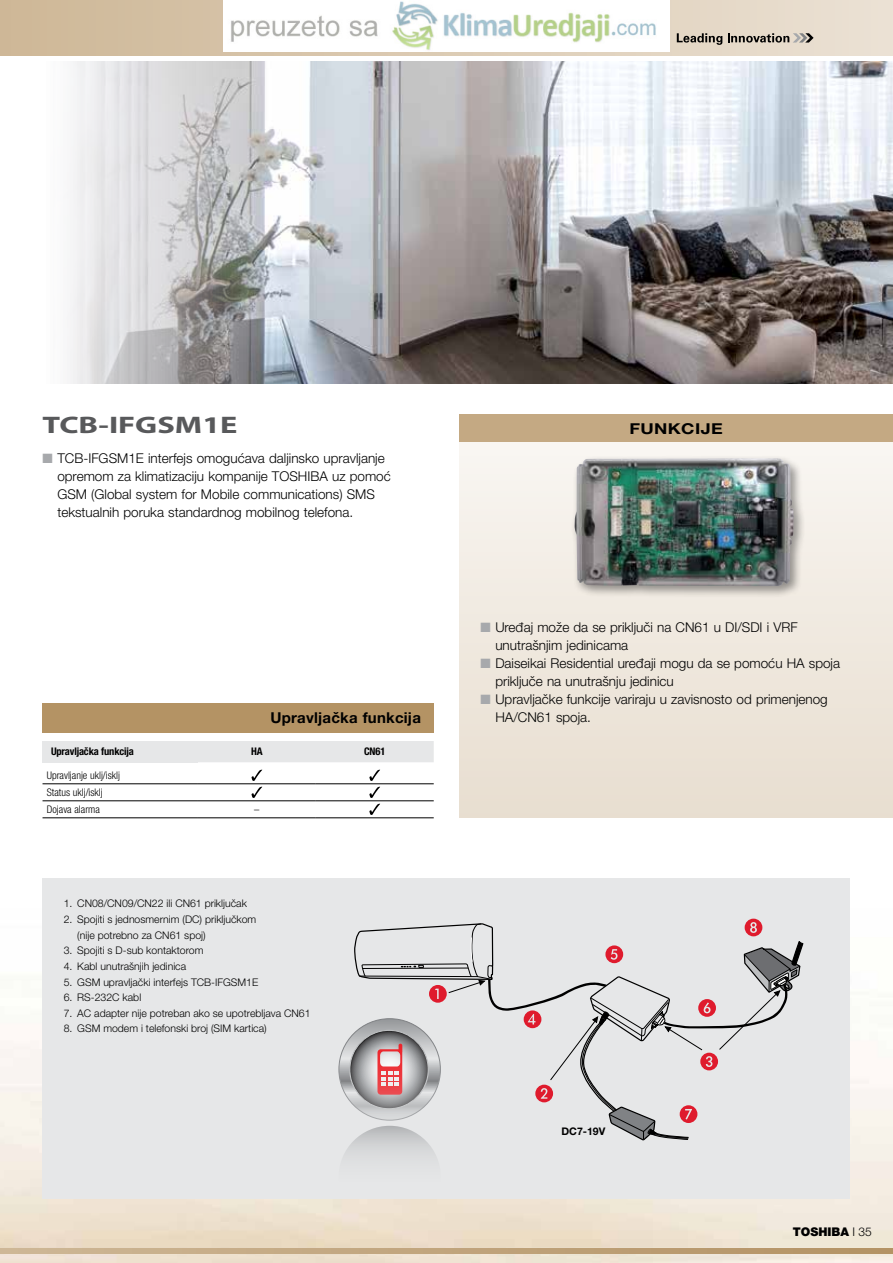
<style>
.page{position:relative;width:893px;height:1263px;background:#fff}
.page>*{position:absolute;margin:0;border:0;box-sizing:border-box;transform-origin:0 0}
.t1{font:700 24px "Myriad Pro";color:#58595b;scale:1.35 1}
.t2{font:700 15px "Helvetica Neue LT Pro";letter-spacing:.015em;color:#000}
.t3{font:700 15px "Helvetica Neue LT Pro";letter-spacing:.015em;color:#000;scale:1.2 1}
.t4{font:300 13.5px/18px "Helvetica Neue LT Pro";color:#000}
.t5{font:900 12px "Helvetica Neue LT Pro";color:#000}
.t6{font:300 10.5px/15.6px "Helvetica Neue LT Pro";color:#000}
.t7{font:300 condensed 10.5px/17px "Helvetica Neue LT Pro";color:#000}
.t8{font:700 condensed 10.5px "Helvetica Neue LT Pro";letter-spacing:-.015em;color:#000}
.t9{font:700 10.5px "Helvetica Neue LT Pro";color:#000}
.s1{color:#a7a9ac}
.s2{font-weight:300}
</style>
<div class="page">
<img style="left:0;top:908px;width:893px;height:355px">
<div style="left:459px;top:442px;width:434px;height:376px;background:linear-gradient(to bottom,#f9f6f2,#e8decf)"></div>
<div style="left:459px;top:415px;width:434px;height:27px;background:#c4a983"></div>
<img style="left:70px;top:62px;width:823px;height:322px">
<div style="left:43px;top:878px;width:807px;height:321px;background:#e6e7e8"></div>
<svg style="left:339px;top:919px;width:464px;height:237px"></svg>
<div style="left:571px;top:454px;width:235px;height:144px;background:#000;opacity:.4"></div>
<img style="left:574px;top:458px;width:220px;height:128px">
<div style="left:43px;top:703px;width:391px;height:30px;background:#b49364"></div>
<div style="left:43px;top:741px;width:155px;height:21px;background:#e6e7e8"></div>
<div style="left:198px;top:741px;width:236px;height:21px;background:#e6e7e8"></div>
<hr style="left:43px;top:783px;width:155px;height:1px;background:#000">
<hr style="left:198px;top:783px;width:118px;height:1px;background:#000">
<hr style="left:316px;top:783px;width:118px;height:1px;background:#000">
<hr style="left:43px;top:800px;width:155px;height:1px;background:#000">
<hr style="left:198px;top:800px;width:118px;height:1px;background:#000">
<hr style="left:316px;top:800px;width:118px;height:1px;background:#000">
<hr style="left:43px;top:817px;width:155px;height:1px;background:#000">
<hr style="left:198px;top:817px;width:118px;height:1px;background:#000">
<hr style="left:316px;top:817px;width:118px;height:1px;background:#000">
<svg style="left:252px;top:770px;width:10px;height:11px"></svg>
<svg style="left:369px;top:770px;width:11px;height:11px"></svg>
<svg style="left:252px;top:787px;width:10px;height:11px"></svg>
<svg style="left:369px;top:787px;width:11px;height:11px"></svg>
<svg style="left:369px;top:804px;width:11px;height:11px"></svg>
<div style="left:0;top:0;width:893px;height:55px;background:linear-gradient(to right,#ceb796,#ebe1d3)"></div>
<svg style="left:0;top:1249px;width:893px;height:4px;background:#c0a47c"></svg>
<svg style="left:677px;top:33px;width:45px;height:12px"></svg>
<svg style="left:728px;top:33px;width:86px;height:10px"></svg>
<img style="left:223px;top:0;width:447px;height:51px">
<h1 class="t1" style="left:43px;top:409px;width:146px">TCB-IFGSM1E</h1>
<p class="t4" style="left:57px;top:449px;width:335px;text-indent:-15px"><span class="s1">■</span> TCB-IFGSM1E interfejs omogućava daljinsko upravljanje opremom za klimatizaciju kompanije TOSHIBA uz pomoć GSM (Global system for Mobile communications) SMS tekstualnih poruka standardnog mobilnog telefona.</p>
<p class="t3" style="left:629px;top:419px;width:79px">FUNKCIJE</p>
<p class="t4" style="left:495px;top:617px;width:304px;text-indent:-15px"><span class="s1">■</span> Uređaj može da se priključi na CN61 u DI/SDI i VRF unutrašnjim jedinicama</p>
<p class="t4" style="left:495px;top:653px;width:346px;text-indent:-15px"><span class="s1">■</span> Daiseikai Residential uređaji mogu da se pomoću HA spoja priključe na unutrašnju jedinicu</p>
<p class="t4" style="left:480px;top:689px;width:349px"><span class="s1">■</span> Upravljačke funkcije variraju u zavisnosto od primenjenog</p>
<p class="t2" style="left:270px;top:709px;width:152px">Upravljačka funkcija</p>
<p class="t4" style="left:495px;top:707px;width:97px">HA/CN61 spoja.</p>
<p class="t8" style="left:51px;top:745px;width:84px">Upravljačka funkcija</p>
<p class="t8" style="left:251px;top:745px;width:13px">HA</p>
<p class="t8" style="left:364px;top:745px;width:23px">CN61</p>
<p class="t7" style="left:47px;top:767px;width:75px">Upravljanje uklj/isklj<br>Status uklj/isklj<br>Dojava alarma</p>
<p class="t7" style="left:254px;top:801px;width:7px">–</p>
<p class="t6" style="left:64px;top:896px;width:185px">1. CN08/CN09/CN22 ili CN61 priključak</p>
<p class="t6" style="left:77px;top:911px;width:181px;text-indent:-14px">2. Spojiti s jednosmernim (DC) priključkom (nije potrebno za CN61 spoj)</p>
<p class="t6" style="left:64px;top:942px;width:141px">3. Spojiti s D-sub kontaktorom</p>
<p class="t6" style="left:64px;top:958px;width:124px">4. Kabl unutrašnjih jedinica</p>
<p class="t6" style="left:64px;top:974px;width:196px">5. GSM upravljački interfejs TCB-IFGSM1E</p>
<p class="t6" style="left:64px;top:989px;width:79px">6. RS-232C kabl</p>
<p class="t6" style="left:64px;top:1005px;width:248px">7. AC adapter nije potreban ako se upotrebljava CN61</p>
<p class="t6" style="left:64px;top:1021px;width:204px">8. GSM modem i telefonski broj (SIM kartica)</p>
<p class="t9" style="left:561px;top:1125px;width:45px">DC7-19V</p>
<p class="t5" style="left:793px;top:1225px;width:80px">TOSHIBA <span class="s2">I 35</span></p>
</div>
